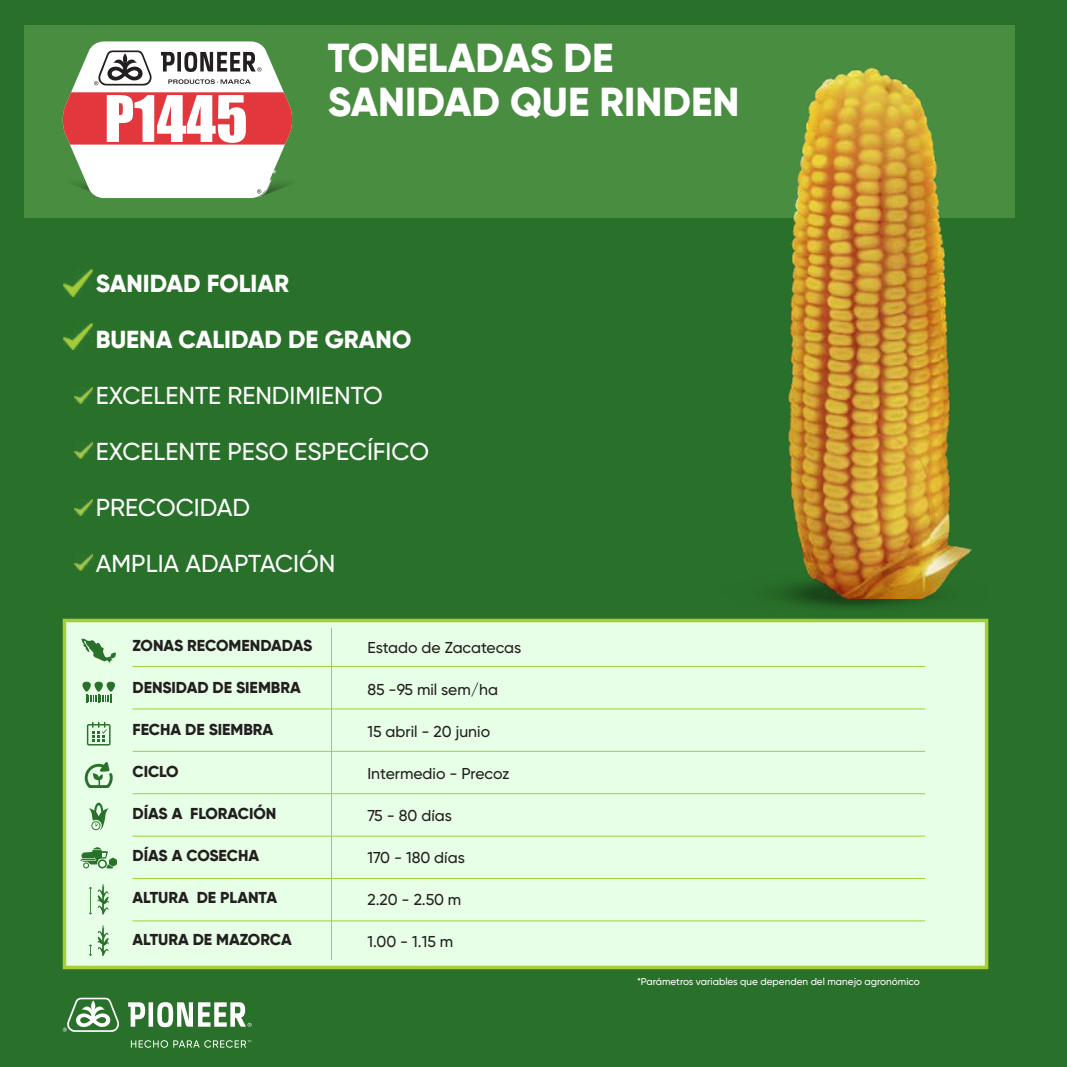
<style>
.page{position:relative;width:1067px;height:1067px;background:#29712a}
.page>*{position:absolute;margin:0;border:0;box-sizing:border-box;transform-origin:0 0}
.t1{font:59.32px "Impact";color:#fff}
.t2{font:800 40.25px/43.8px "Gilroy";color:#fff}
.t3{font:500 24.5px "Gilroy";color:#fff}
.t4{font:800 24.5px "Gilroy";color:#fff}
.t5{font:800 15.75px "Gilroy";color:#231f20}
.t6{font:500 15.75px "Gilroy";color:#231f20}
.t7{font:500 9.97px "Gilroy";color:#fff}
</style>
<div class="page">
<div style="left:24px;top:25px;width:991px;height:193px;background:#498d41"></div>
<svg style="left:63px;top:41px;width:229px;height:157px;background:#d3a49d"></svg>
<svg style="left:128px;top:1002px;width:17px;height:24px"></svg>
<div style="left:148px;top:1002px;width:5px;height:24px;background:#fff"></div>
<svg style="left:157px;top:1002px;width:94px;height:25px"></svg>
<svg style="left:63px;top:997px;width:57px;height:35px"></svg>
<svg style="left:131px;top:1040px;width:120px;height:7px"></svg>
<div style="left:63px;top:618px;width:925px;height:351px;background:#e6ffe6;border:4px solid #a6ce3b"></div>
<svg style="left:87px;top:722px;width:24px;height:23px"></svg>
<svg style="left:85px;top:762px;width:28px;height:26px"></svg>
<svg style="left:89px;top:802px;width:20px;height:28px"></svg>
<svg style="left:80px;top:847px;width:37px;height:21px"></svg>
<svg style="left:82px;top:681px;width:9px;height:11px"></svg>
<svg style="left:94px;top:681px;width:9px;height:11px"></svg>
<svg style="left:106px;top:681px;width:9px;height:11px"></svg>
<svg style="left:86px;top:694px;width:25px;height:9px"></svg>
<svg style="left:89px;top:884px;width:20px;height:30px"></svg>
<svg style="left:89px;top:925px;width:20px;height:31px"></svg>
<svg style="left:81px;top:639px;width:35px;height:24px"></svg>
<hr style="left:133px;top:666px;width:792px;height:1px;background:#a6ce39">
<hr style="left:133px;top:708px;width:792px;height:1px;background:#a6ce39">
<hr style="left:133px;top:751px;width:792px;height:1px;background:#a6ce39">
<hr style="left:133px;top:793px;width:792px;height:1px;background:#a6ce39">
<hr style="left:133px;top:835px;width:792px;height:1px;background:#a6ce39">
<hr style="left:133px;top:878px;width:792px;height:1px;background:#a6ce39">
<hr style="left:133px;top:920px;width:792px;height:1px;background:#a6ce39">
<hr style="left:331px;top:628px;width:1px;height:332px;background:#a6ce39">
<img style="left:698px;top:599px;width:291px;height:22px">
<img style="left:63px;top:270px;width:29px;height:26px">
<img style="left:63px;top:323px;width:29px;height:27px">
<img style="left:75px;top:387px;width:17px;height:16px">
<img style="left:75px;top:499px;width:17px;height:16px">
<img style="left:75px;top:443px;width:17px;height:16px">
<img style="left:75px;top:555px;width:17px;height:16px">
<img style="left:774px;top:67px;width:198px;height:532px">
<p class="t1" style="left:104px;top:82px;width:145px">P1445</p>
<p class="t2" style="left:328px;top:36px;width:413px">TONELADAS DE<br>SANIDAD QUE RINDEN</p>
<p class="t4" style="left:96px;top:268px;width:195px">SANIDAD FOLIAR</p>
<p class="t4" style="left:96px;top:324px;width:317px">BUENA CALIDAD DE GRANO</p>
<p class="t3" style="left:96px;top:380px;width:288px">EXCELENTE RENDIMIENTO</p>
<p class="t3" style="left:96px;top:436px;width:335px">EXCELENTE PESO ESPECÍFICO</p>
<p class="t3" style="left:96px;top:492px;width:156px">PRECOCIDAD</p>
<p class="t3" style="left:96px;top:548px;width:241px">AMPLIA ADAPTACIÓN</p>
<p class="t5" style="left:132px;top:635px;width:181px">ZONAS RECOMENDADAS</p>
<p class="t5" style="left:132px;top:677px;width:170px">DENSIDAD DE SIEMBRA</p>
<p class="t5" style="left:132px;top:719px;width:142px">FECHA DE SIEMBRA</p>
<p class="t5" style="left:132px;top:761px;width:48px">CICLO</p>
<p class="t5" style="left:132px;top:803px;width:145px">DÍAS A FLORACIÓN</p>
<p class="t5" style="left:132px;top:845px;width:128px">DÍAS A COSECHA</p>
<p class="t5" style="left:132px;top:887px;width:146px">ALTURA DE PLANTA</p>
<p class="t5" style="left:132px;top:929px;width:161px">ALTURA DE MAZORCA</p>
<p class="t6" style="left:367px;top:637px;width:155px">Estado de Zacatecas</p>
<p class="t6" style="left:367px;top:679px;width:132px">85 -95 mil sem/ha</p>
<p class="t6" style="left:367px;top:721px;width:124px">15 abril - 20 junio</p>
<p class="t6" style="left:367px;top:763px;width:143px">Intermedio - Precoz</p>
<p class="t6" style="left:367px;top:805px;width:86px">75 - 80 días</p>
<p class="t6" style="left:367px;top:847px;width:99px">170 - 180 días</p>
<p class="t6" style="left:367px;top:889px;width:95px">2.20 - 2.50 m</p>
<p class="t6" style="left:367px;top:931px;width:87px">1.00 - 1.15 m</p>
<p class="t7" style="left:637px;top:975px;width:284px">*Parámetros variables que dependen del manejo agronómico</p>
</div>
